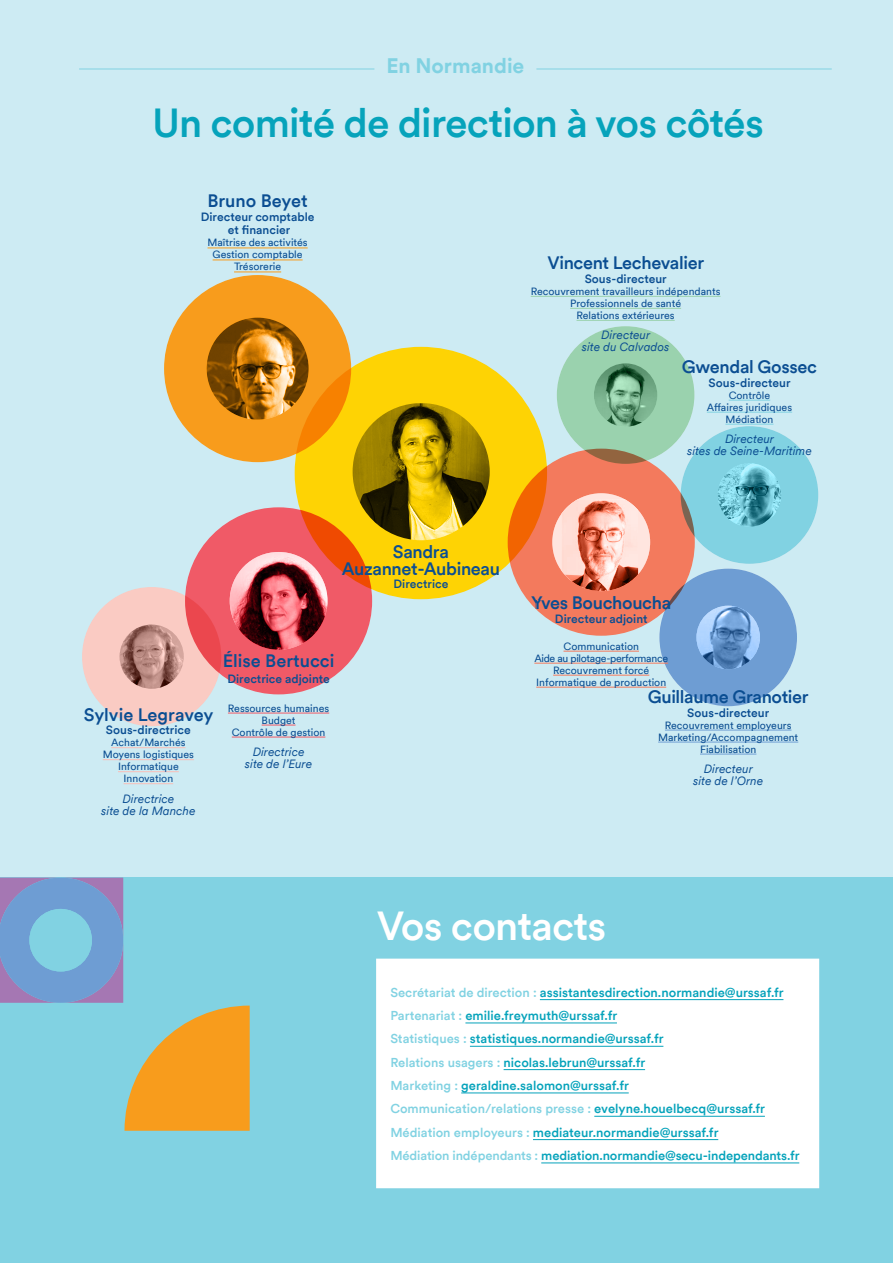
<style>
.page{position:relative;width:893px;height:1263px;background:#cdebf3}
.page>*{position:absolute;margin:0;border:0;box-sizing:border-box;transform-origin:0 0}
.t1{font:500 40.5px "Circular";letter-spacing:-.02em;color:#06a3bb}
.t2{font:500 40.5px "Circular";letter-spacing:-.02em;color:#fff}
.t3{font:700 21px "Circular";color:#81d2e2}
.Gros_titre{font:500 18px/16.5px "Circular";letter-spacing:-.02em;color:#0b4e92;text-align:center}
.Gros_titre-2{font:500 18px "Circular";color:#0b4e92}
.t4{font:500 12.9px "Circular";color:#06a3bb}
.t5{font:500 12.9px "Circular";color:#81d2e2}
.Gros_titre-3{font:500 12px/13.5px "Circular";color:#0b4e92;text-align:center}
.Gros_titre-4{font:italic 12px/12px "Circular";color:#0b4e92;text-align:center}
.Gros_titre-5{font:10.5px/12px "Circular";color:#0b4e92;text-align:center}
.Gros_titre-6{font:10.5px "Circular";letter-spacing:-.03em;color:#0b4e92}
.s1{color:#81d2e2}
.s2{color:#06a3bb}
</style>
<div class="page">
<div style="left:1px;top:878px;width:892px;height:385px;background:#81d2e2"></div>
<div style="left:0;top:1252px;width:13px;height:11px;background:#81d2e2"></div>
<hr style="left:79px;top:69px;width:295px;height:1px;background:#81d2e2">
<hr style="left:536px;top:69px;width:296px;height:1px;background:#81d2e2">
<div style="left:82px;top:587px;width:139px;height:139px;background:#facbc3;border-radius:50%"></div>
<img style="left:120px;top:624px;width:64px;height:65px;border-radius:32px">
<div style="left:681px;top:426px;width:137px;height:138px;background:#81d2e2;border-radius:50%"></div>
<img style="left:718px;top:463px;width:63px;height:64px">
<div style="left:557px;top:326px;width:137px;height:138px;background:#9ad2ae;border-radius:50%"></div>
<img style="left:594px;top:363px;width:63px;height:64px;border-radius:32px">
<hr style="left:531px;top:296px;width:189px;height:1px;background:#9ad2ae">
<hr style="left:570px;top:308px;width:111px;height:1px;background:#9ad2ae">
<hr style="left:576px;top:320px;width:99px;height:1px;background:#9ad2ae">
<div style="left:659px;top:569px;width:138px;height:137px;background:#6e9dd3;border-radius:50%"></div>
<div style="left:508px;top:449px;width:187px;height:187px;background:#f37a5d;border-radius:50%"></div>
<div style="left:185px;top:507px;width:187px;height:187px;background:#f05a67;border-radius:50%"></div>
<div style="left:164px;top:275px;width:187px;height:187px;background:#f89c1c;border-radius:50%"></div>
<img style="left:230px;top:552px;width:97px;height:98px;border-radius:49px">
<img style="left:696px;top:606px;width:64px;height:63px;border-radius:32px">
<img style="left:207px;top:318px;width:102px;height:102px;border-radius:51px">
<hr style="left:563px;top:651px;width:76px;height:1px;background:#f37a5d">
<hr style="left:534px;top:663px;width:134px;height:1px;background:#f37a5d">
<hr style="left:553px;top:675px;width:96px;height:1px;background:#f37a5d">
<hr style="left:536px;top:687px;width:130px;height:1px;background:#f37a5d">
<hr style="left:228px;top:713px;width:101px;height:1px;background:#f05a67">
<hr style="left:262px;top:725px;width:34px;height:1px;background:#f05a67">
<hr style="left:232px;top:737px;width:93px;height:1px;background:#f05a67">
<hr style="left:111px;top:747px;width:75px;height:1px;background:#f9beb7">
<hr style="left:103px;top:759px;width:91px;height:1px;background:#f9beb7">
<hr style="left:118px;top:771px;width:61px;height:1px;background:#f9beb7">
<hr style="left:124px;top:783px;width:49px;height:1px;background:#f9beb7">
<hr style="left:729px;top:400px;width:41px;height:1px;background:#81d2e2">
<hr style="left:707px;top:412px;width:85px;height:1px;background:#81d2e2">
<hr style="left:725px;top:424px;width:48px;height:1px;background:#81d2e2">
<hr style="left:665px;top:730px;width:126px;height:1px;background:#6e9dd3">
<hr style="left:658px;top:742px;width:140px;height:1px;background:#6e9dd3">
<hr style="left:700px;top:754px;width:56px;height:1px;background:#6e9dd3">
<hr style="left:208px;top:248px;width:100px;height:1px;background:#f89c1c">
<hr style="left:213px;top:260px;width:90px;height:1px;background:#f89c1c">
<hr style="left:234px;top:272px;width:47px;height:1px;background:#f89c1c">
<svg style="left:552px;top:493px;width:98px;height:81px"></svg>
<img style="left:561px;top:499px;width:77px;height:92px">
<div style="left:377px;top:959px;width:441px;height:228px;background:#fff"></div>
<hr style="left:540px;top:999px;width:243px;height:1px;background:#06a3bb">
<hr style="left:465px;top:1022px;width:152px;height:1px;background:#06a3bb">
<hr style="left:470px;top:1046px;width:193px;height:1px;background:#06a3bb">
<hr style="left:504px;top:1069px;width:141px;height:1px;background:#06a3bb">
<hr style="left:461px;top:1092px;width:168px;height:1px;background:#06a3bb">
<hr style="left:594px;top:1116px;width:171px;height:1px;background:#06a3bb">
<hr style="left:533px;top:1139px;width:185px;height:1px;background:#06a3bb">
<hr style="left:541px;top:1162px;width:258px;height:1px;background:#06a3bb">
<div style="left:376px;top:959px;width:443px;height:229px;border:2px solid #fff"></div>
<svg style="left:0;top:877px;width:250px;height:254px"></svg>
<svg style="left:295px;top:347px;width:252px;height:252px;background:#fcc103"></svg>
<img style="left:353px;top:403px;width:137px;height:137px;border-radius:67px">
<h2 class="t3" style="left:386px;top:51px;width:140px">En Normandie</h2>
<p class="t1" style="left:152px;top:95px;width:613px">Un comité de direction à vos côtés</p>
<p class="Gros_titre-2" style="left:207px;top:189px;width:102px">Bruno Beyet</p>
<p class="Gros_titre-3" style="left:201px;top:209px;width:115px">Directeur comptable et financier</p>
<p class="Gros_titre-5" style="left:208px;top:236px;width:102px">Maîtrise des activités<br>Gestion comptable<br>Trésorerie</p>
<p class="Gros_titre" style="left:547px;top:254px;width:158px">Vincent Lechevalier</p>
<p class="Gros_titre-3" style="left:585px;top:271px;width:84px">Sous-directeur</p>
<p class="Gros_titre-5" style="left:531px;top:285px;width:191px">Recouvrement travailleurs indépendants</p>
<p class="Gros_titre-5" style="left:570px;top:297px;width:112px">Professionnels de santé</p>
<p class="Gros_titre-5" style="left:576px;top:309px;width:100px">Relations extérieures</p>
<p class="Gros_titre-4" style="left:582px;top:329px;width:89px">Directeur<br>site du Calvados</p>
<p class="Gros_titre" style="left:682px;top:358px;width:137px">Gwendal Gossec</p>
<p class="Gros_titre-3" style="left:709px;top:375px;width:84px">Sous-directeur</p>
<p class="Gros_titre-5" style="left:729px;top:388px;width:43px">Contrôle</p>
<p class="Gros_titre-5" style="left:707px;top:400px;width:87px">Affaires juridiques</p>
<p class="Gros_titre-5" style="left:725px;top:412px;width:50px">Médiation</p>
<p class="Gros_titre-4" style="left:687px;top:432px;width:126px">Directeur<br>sites de Seine-Maritime</p>
<p class="Gros_titre" style="left:342px;top:543px;width:160px">Sandra<br>Auzannet-Aubineau</p>
<p class="Gros_titre-3" style="left:393px;top:577px;width:56px">Directrice</p>
<p class="Gros_titre-2" style="left:84px;top:702px;width:131px">Sylvie Legravey</p>
<p class="Gros_titre-3" style="left:106px;top:723px;width:86px">Sous-directrice</p>
<p class="Gros_titre-5" style="left:111px;top:736px;width:76px">Achat/Marchés</p>
<p class="Gros_titre-5" style="left:103px;top:748px;width:93px">Moyens logistiques</p>
<p class="Gros_titre-5" style="left:118px;top:760px;width:62px">Informatique</p>
<p class="Gros_titre-5" style="left:124px;top:772px;width:51px">Innovation</p>
<p class="Gros_titre-4" style="left:101px;top:792px;width:96px">Directrice<br>site de la Manche</p>
<p class="Gros_titre-2" style="left:223px;top:648px;width:113px">Élise Bertucci</p>
<p class="Gros_titre-3" style="left:227px;top:672px;width:104px">Directrice adjointe</p>
<p class="Gros_titre-5" style="left:228px;top:701px;width:103px">Ressources humaines</p>
<p class="Gros_titre-5" style="left:262px;top:713px;width:35px">Budget</p>
<p class="Gros_titre-5" style="left:232px;top:725px;width:95px">Contrôle de gestion</p>
<p class="Gros_titre-4" style="left:245px;top:745px;width:69px">Directrice site de l’Eure</p>
<p class="Gros_titre" style="left:531px;top:594px;width:142px">Yves Bouchoucha</p>
<p class="Gros_titre-3" style="left:555px;top:611px;width:94px">Directeur adjoint</p>
<p class="Gros_titre-5" style="left:563px;top:639px;width:77px">Communication</p>
<p class="Gros_titre-6" style="left:534px;top:651px;width:135px">Aide au pilotage-performance</p>
<p class="Gros_titre-5" style="left:553px;top:663px;width:98px">Recouvrement forcé</p>
<p class="Gros_titre-5" style="left:536px;top:675px;width:131px">Informatique de production</p>
<p class="Gros_titre" style="left:648px;top:688px;width:162px">Guillaume Granotier</p>
<p class="Gros_titre-3" style="left:687px;top:705px;width:84px">Sous-directeur</p>
<p class="Gros_titre-5" style="left:665px;top:718px;width:128px">Recouvrement employeurs</p>
<p class="Gros_titre-5" style="left:658px;top:730px;width:142px">Marketing/Accompagnement</p>
<p class="Gros_titre-5" style="left:700px;top:742px;width:58px">Fiabilisation</p>
<p class="Gros_titre-4" style="left:693px;top:762px;width:71px">Directeur site de l’Orne</p>
<p class="t2" style="left:377px;top:899px;width:231px">Vos contacts</p>
<p class="t4" style="left:390px;top:983px;width:395px"><span class="s1">Secrétariat de direction :</span> assistantesdirection.normandie@urssaf.fr</p>
<p class="t4" style="left:390px;top:1007px;width:228px"><span class="s1">Partenariat :</span> emilie.freymuth@urssaf.fr</p>
<p class="t4" style="left:390px;top:1030px;width:275px"><span class="s1">Statistiques :</span> statistiques.normandie@urssaf.fr</p>
<p class="t4" style="left:390px;top:1053px;width:256px"><span class="s1">Relations usagers :</span> nicolas.lebrun@urssaf.fr</p>
<p class="t4" style="left:390px;top:1076px;width:240px"><span class="s1">Marketing :</span> geraldine.salomon@urssaf.fr</p>
<p class="t5" style="left:390px;top:1100px;width:376px">Communication/relations presse : <span class="s2">evelyne.houelbecq@urssaf.fr</span></p>
<p class="t4" style="left:390px;top:1123px;width:330px"><span class="s1">Médiation employeurs :</span> mediateur.normandie@urssaf.fr</p>
<p class="t4" style="left:390px;top:1146px;width:411px"><span class="s1">Médiation indépendants :</span> mediation.normandie@secu-independants.fr</p>
</div>
